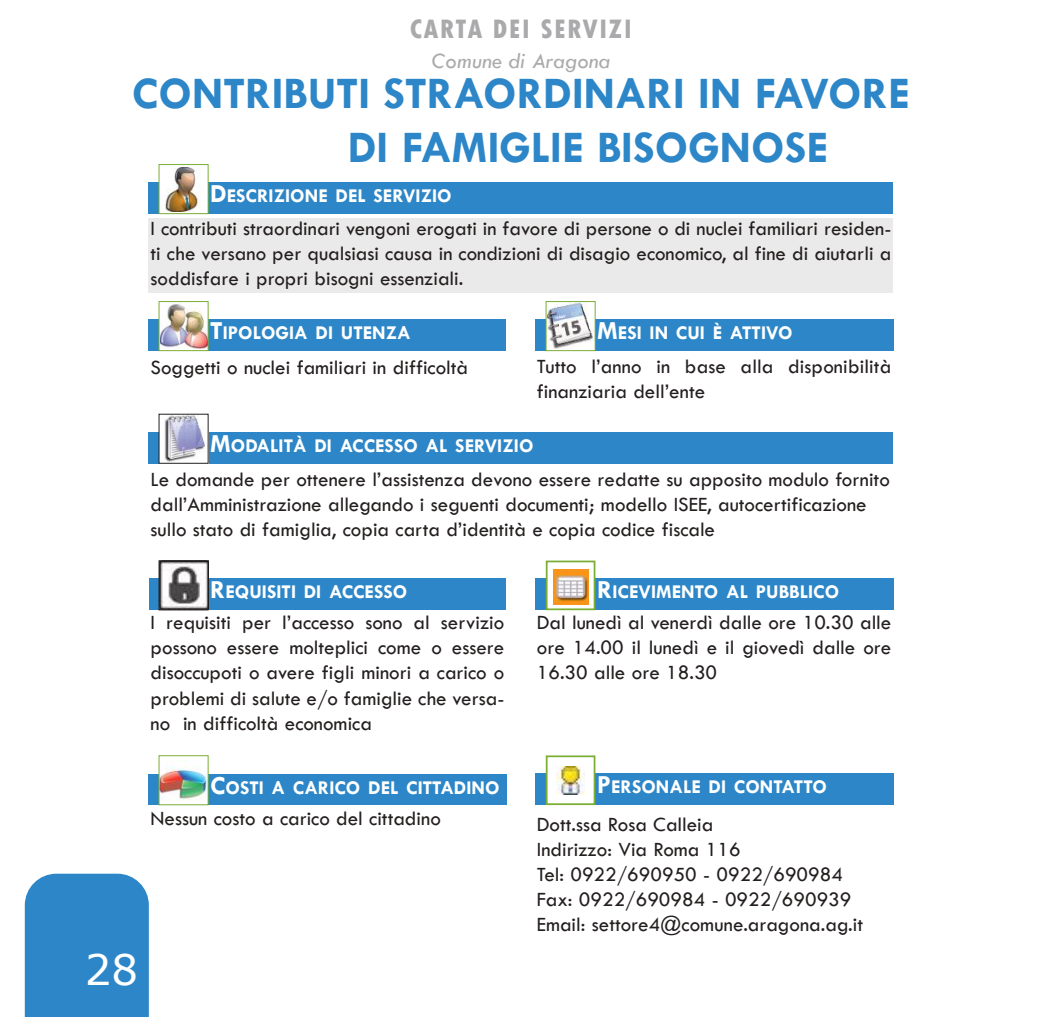
<style>
.page{position:relative;width:1042px;height:1017px;background:#fff}
.page>*{position:absolute;margin:0;border:0;box-sizing:border-box;transform-origin:0 0}
.t1{font:700 45.5px/54.6px "Tw Cen";color:#2c86c7}
.t2{font:42px "Verdana";color:#fff}
.t3{font:800 condensed 28px "Tw Cen";letter-spacing:.05em;color:#aaaaac}
.t4{font:italic 22.75px "Tw Cen";color:#aaaaac}
.t5{font:21px/25.2px "Tw Cen";color:#241f1f}
.t6{font:700 19.6px "Tw Cen";color:#fff}
.s1{font-size:26.25px}
</style>
<div class="page">
<div style="left:149px;top:182px;width:744px;height:32px;background:#2c86c7"></div>
<div style="left:149px;top:319px;width:357px;height:32px;background:#2c86c7"></div>
<div style="left:25px;top:874px;width:124px;height:143px;background:#2c86c7"></div>
<img style="left:161px;top:304px;width:45px;height:44px">
<div style="left:159px;top:301px;width:49px;height:50px;border:1px solid #7bae34"></div>
<div style="left:535px;top:319px;width:358px;height:32px;background:#2c86c7"></div>
<img style="left:548px;top:303px;width:45px;height:46px">
<div style="left:546px;top:301px;width:49px;height:50px;border:1px solid #7bae34"></div>
<div style="left:149px;top:432px;width:744px;height:32px;background:#2c86c7"></div>
<img style="left:161px;top:416px;width:45px;height:46px">
<div style="left:159px;top:165px;width:49px;height:48px;background:#fff"></div>
<img style="left:165px;top:168px;width:35px;height:43px">
<div style="left:159px;top:164px;width:49px;height:50px;border:1px solid #7bae34"></div>
<div style="left:149px;top:775px;width:358px;height:30px;background:#2c86c7"></div>
<img style="left:161px;top:767px;width:45px;height:36px">
<div style="left:159px;top:755px;width:49px;height:50px;border:1px solid #7bae34"></div>
<div style="left:535px;top:578px;width:358px;height:32px;background:#2c86c7"></div>
<div style="left:547px;top:562px;width:47px;height:46px;background:#fff"></div>
<img style="left:553px;top:569px;width:35px;height:35px">
<div style="left:546px;top:561px;width:49px;height:49px;border:2px solid #7bae34"></div>
<div style="left:149px;top:219px;width:744px;height:74px;background:#ebeaea"></div>
<div style="left:535px;top:773px;width:358px;height:32px;background:#2c86c7"></div>
<div style="left:547px;top:757px;width:47px;height:46px;background:#fff"></div>
<img style="left:556px;top:766px;width:28px;height:28px">
<div style="left:546px;top:755px;width:49px;height:50px;border:2px solid #7bae34"></div>
<div style="left:149px;top:578px;width:357px;height:32px;background:#2c86c7"></div>
<img style="left:161px;top:563px;width:45px;height:45px">
<div style="left:159px;top:561px;width:49px;height:49px;border:1px solid #241f1f"></div>
<h3 class="t3" style="left:410px;top:14px;width:224px">CARTA DEI SERVIZI</h3>
<p class="t4" style="left:432px;top:49px;width:180px">Comune di Aragona</p>
<h1 class="t1" style="left:348px;top:66px;width:564px;text-indent:-216px">CONTRIBUTI STRAORDINARI IN FAVORE<br>DI FAMIGLIE BISOGNOSE</h1>
<p class="t6" style="left:210px;top:185px;width:243px"><span class="s1">D</span>ESCRIZIONE DEL SERVIZIO</p>
<p class="t5" style="left:151px;top:216px;width:742px;text-align:justify">I contributi straordinari vengoni erogati in favore di persone o di nuclei familiari residen&shy;ti che versano per qualsiasi causa in condizioni di disagio economico, al fine di aiutarli a soddisfare i propri bisogni essenziali.</p>
<p class="t6" style="left:210px;top:322px;width:202px"><span class="s1">T</span>IPOLOGIA DI UTENZA</p>
<p class="t5" style="left:151px;top:355px;width:319px">Soggetti o nuclei familiari in difficoltà</p>
<p class="t6" style="left:597px;top:322px;width:197px"><span class="s1">M</span>ESI IN CUI È ATTIVO</p>
<p class="t5" style="left:537px;top:354px;width:356px">Tutto l’anno in base alla disponibilità finanziaria dell’ente</p>
<p class="t6" style="left:210px;top:435px;width:325px"><span class="s1">M</span>ODALITÀ DI ACCESSO AL SERVIZIO</p>
<p class="t5" style="left:151px;top:467px;width:741px">Le domande per ottenere l’assistenza devono essere redatte su apposito modulo fornito dall’Amministrazione allegando i seguenti documenti; modello ISEE, autocertificazione sullo stato di famiglia, copia carta d’identità e copia codice fiscale</p>
<p class="t6" style="left:210px;top:582px;width:199px"><span class="s1">R</span>EQUISITI DI ACCESSO</p>
<p class="t5" style="left:151px;top:610px;width:355px;text-align:justify">I requisiti per l’accesso sono al servizio possono essere molteplici come o essere disoccupoti o avere figli minori a carico o problemi di salute e/o famiglie che versa&shy;no in difficoltà economica</p>
<p class="t6" style="left:210px;top:778px;width:291px"><span class="s1">C</span>OSTI A CARICO DEL CITTADINO</p>
<p class="t5" style="left:151px;top:806px;width:292px">Nessun costo a carico del cittadino</p>
<h2 class="t2" style="left:85px;top:942px;width:55px">28</h2>
<p class="t6" style="left:597px;top:582px;width:244px"><span class="s1">R</span>ICEVIMENTO AL PUBBLICO</p>
<p class="t5" style="left:537px;top:610px;width:356px;text-align:justify">Dal lunedì al venerdì dalle ore 10.30 alle ore 14.00 il lunedì e il giovedì dalle ore 16.30 alle ore 18.30</p>
<p class="t6" style="left:597px;top:776px;width:231px"><span class="s1">P</span>ERSONALE DI CONTATTO</p>
<p class="t5" style="left:537px;top:811px;width:328px">Dott.ssa Rosa Calleia<br>Indirizzo: Via Roma 116<br>Tel: 0922/690950 - 0922/690984<br>Fax: 0922/690984 - 0922/690939<br>Email: settore4@comune.aragona.ag.it</p>
</div>
